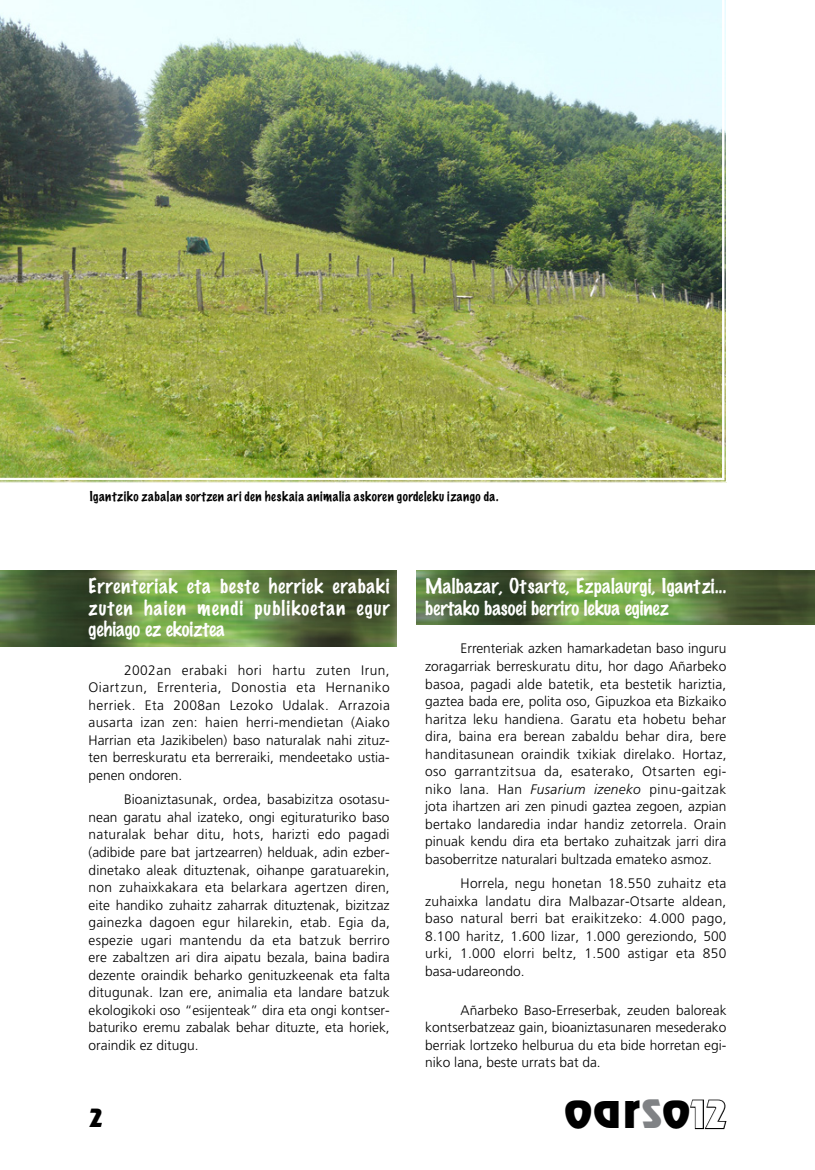
<style>
.page{position:relative;width:815px;height:1170px;background:#fff}
.page>*{position:absolute;margin:0;border:0;box-sizing:border-box;transform-origin:0 0}
.t1{font:44.62px "Revue";color:#000}
.t2{font:22.5px "Revue";color:#000}
.t3{font:100 18.75px/21.2px "Marker Felt";letter-spacing:.015em;color:#fff;text-align:justify}
.t4{font:300 13.75px/17.5px "Frutiger";color:#000;text-align:justify}
.t5{font:100 12.5px "Marker Felt";letter-spacing:.04em;color:#000}
.s1{font-style:italic}
.s2{font-size:35.12px;color:#808285}
.s3{font-size:33.75px;color:#fff}
</style>
<div class="page">
<svg style="left:690px;top:1099px;width:37px;height:30px"></svg>
<img style="left:416px;top:570px;width:399px;height:54px">
<img style="left:0;top:570px;width:397px;height:76px">
<img style="left:0;top:0;width:725px;height:480px">
<p class="t5" style="left:90px;top:486px;width:410px">Igantziko zabalan sortzen ari den heskaia animalia askoren gordeleku izango da.</p>
<h3 class="t3" style="left:89px;top:575px;width:303px">Errenteriak eta beste herriek erabaki zuten haien mendi publikoetan egur gehiago ez ekoiztea</h3>
<p class="t4" style="left:89px;top:661px;width:303px;text-indent:35px">2002an erabaki hori hartu zuten Irun, Oiartzun, Errenteria, Donostia eta Hernaniko herriek. Eta 2008an Lezoko Udalak. Arrazoia ausarta izan zen: haien herri-mendietan (Aiako Harrian eta Jazikibelen) baso naturalak nahi zituz&shy;ten berreskuratu eta berreraiki, mendeetako ustia&shy;penen ondoren.</p>
<p class="t4" style="left:89px;top:790px;width:303px;text-indent:35px">Bioaniztasunak, ordea, basabizitza osotasu&shy;nean garatu ahal izateko, ongi egituraturiko baso naturalak behar ditu, hots, harizti edo pagadi (adibide pare bat jartzearren) helduak, adin ezber&shy;dinetako aleak dituztenak, oihanpe garatuarekin, non zuhaixkakara eta belarkara agertzen diren, eite handiko zuhaitz zaharrak dituztenak, bizitzaz gainezka dagoen egur hilarekin, etab. Egia da, espezie ugari mantendu da eta batzuk berriro ere zabaltzen ari dira aipatu bezala, baina badira dezente oraindik beharko genituzkeenak eta falta ditugunak. Izan ere, animalia eta landare batzuk ekologikoki oso “esijenteak” dira eta ongi kontser&shy;baturiko eremu zabalak behar dituzte, eta horiek, oraindik ez ditugu.</p>
<h3 class="t3" style="left:425px;top:575px;width:303px">Malbazar, Otsarte, Ezpalaurgi, Igantzi... bertako basoei berriro lekua eginez</h3>
<p class="t4" style="left:425px;top:640px;width:303px;text-indent:35px">Errenteriak azken hamarkadetan baso inguru zoragarriak berreskuratu ditu, hor dago Añarbeko basoa, pagadi alde batetik, eta bestetik hariztia, gaztea bada ere, polita oso, Gipuzkoa eta Bizkaiko haritza leku handiena. Garatu eta hobetu behar dira, baina era berean zabaldu behar dira, bere handitasunean oraindik txikiak direlako. Hortaz, oso garrantzitsua da, esaterako, Otsarten egi&shy;niko lana. Han <span class="s1">Fusarium izeneko</span> pinu-gaitzak jota ihartzen ari zen pinudi gaztea zegoen, azpian bertako landaredia indar handiz zetorrela. Orain pinuak kendu dira eta bertako zuhaitzak jarri dira basoberritze naturalari bultzada emateko asmoz.</p>
<p class="t4" style="left:425px;top:874px;width:303px;text-indent:35px">Horrela, negu honetan 18.550 zuhaitz eta zuhaixka landatu dira Malbazar-Otsarte aldean, baso natural berri bat eraikitzeko: 4.000 pago, 8.100 haritz, 1.600 lizar, 1.000 gereziondo, 500 urki, 1.000 elorri beltz, 1.500 astigar eta 850 basa-udareondo.</p>
<p class="t4" style="left:425px;top:1000px;width:303px;text-indent:35px">Añarbeko Baso-Erreserbak, zeuden baloreak kontserbatzeaz gain, bioaniztasunaren mesederako berriak lortzeko helburua du eta bide horretan egi&shy;niko lana, beste urrats bat da.</p>
<h2 class="t2" style="left:90px;top:1102px;width:15px">2</h2>
<h1 class="t1" style="left:565px;top:1080px;width:163px">oar<span class="s2">S</span>o<span class="s3">12</span></h1>
</div>
